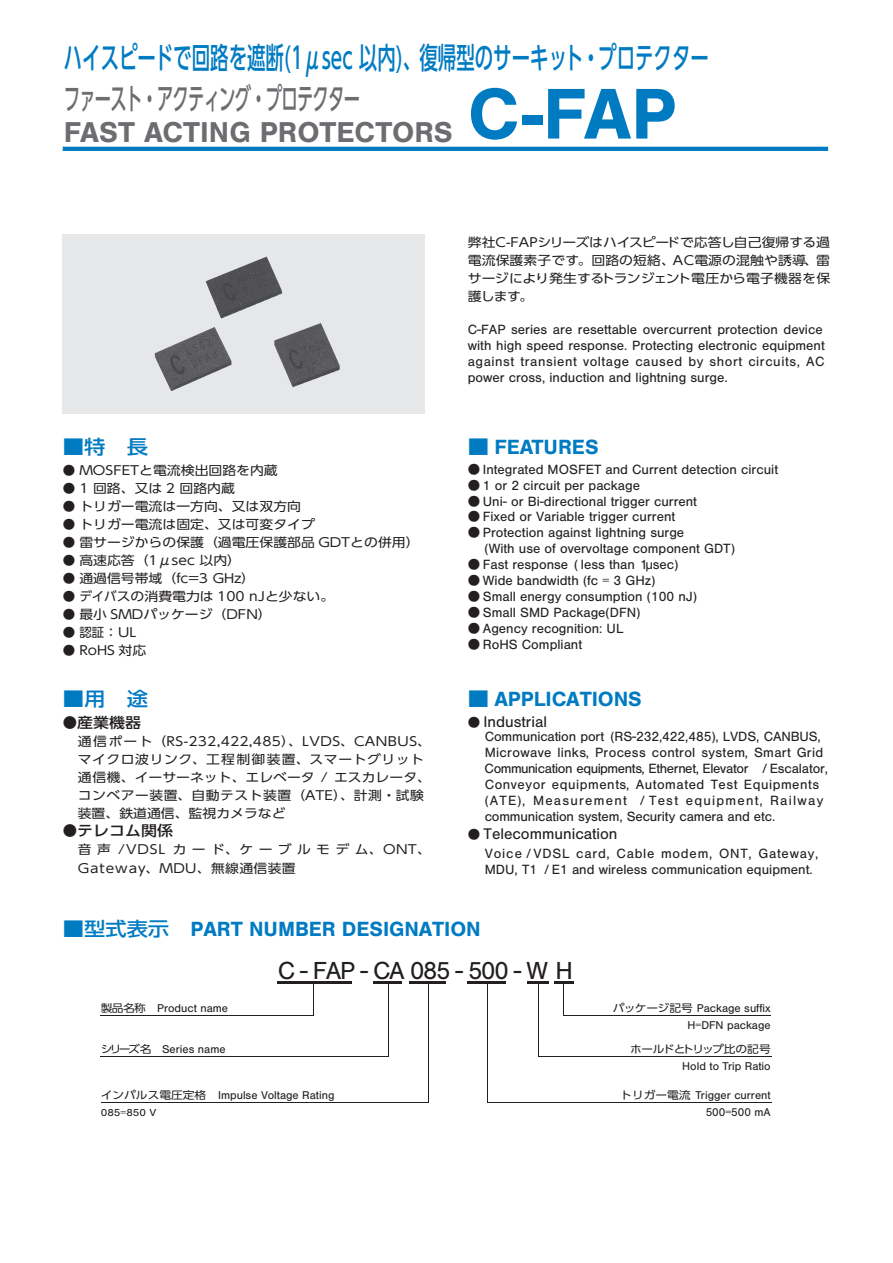
<style>
.page{position:relative;width:893px;height:1263px;background:#fff}
.page>*{position:absolute;margin:0;border:0;box-sizing:border-box;transform-origin:0 0}
.t1{font:700 74.55px "Tahoma";color:#007bc2}
.t2{font:700 74.4px "Nimbus San";color:#007bc2}
.t3{font:29.85px "UD Shin Go Pro Medium 90 pv RKSJ H";color:#007bc2;scale:.62 1}
.t4{font:700 29.85px "Nimbus San";color:#6c6d70;scale:.8 1}
.t5{font:29.85px "UD Shin Go Pro Bold 90 pv RKSJ H";letter-spacing:-.05em;color:#6c6d70;scale:.55 1}
.t6{font:700 29.7px "Nimbus San";color:#6c6d70}
.t7{font:500 29.7px "UD Shin Go Pro";color:#007bc2;scale:.62 1}
.t8{font:25.65px "Nimbus San";letter-spacing:-.05em;color:#231f20}
.t9{font:700 21.3px "Nimbus San";letter-spacing:-.005em;color:#007bc2}
.t10{font:19.2px "UD Shin Go Pro Medium 90 pv RKSJ H";color:#007bc2;scale:1.11 1}
.t11{font:16.05px "Nimbus San";color:#231f20}
.t12{font:14.4px "UD Shin Go Pro Medium 90 pv RKSJ H";color:#231f20;scale:1.11 1}
.t13{font:13.8px/16px "Nimbus San";color:#231f20}
.t14{font:12.45px "UD Shin Go Pro Regular 90 pv RKSJ H";color:#231f20}
.t15{font:12.45px/18px "UD Shin Go Pro Regular 90 pv RKSJ H";letter-spacing:.035em;color:#231f20;scale:1.11 1}
.t16{font:12.45px/18.1px "UD Shin Go Pro Regular 90 pv RKSJ H";color:#231f20;text-align:justify;scale:1.11 1}
.t17{font:12.45px/18px "UD Shin Go Pro Regular 90 pv RKSJ H";letter-spacing:.065em;color:#231f20;scale:1.11 1}
.t18{font:11.7px/17px "Nimbus San";color:#231f20;text-align:right}
.t19{font:10.5px "UD Shin Go Pro Regular 90 pv RKSJ H";letter-spacing:-.06em;color:#231f20;scale:1.11 1}
.t20{font:10.5px "Nimbus San";color:#231f20;scale:1.11 1}
.s1{font-family:"UD Shin Go Pro Regular 90 pv RKSJ H";font-weight:400;font-size:19.2px}
.s2{font-family:"UD Shin Go Pro Regular 90 pv RKSJ H";font-size:12.45px}
.s3{font-family:"UD Shin Go Pro Regular 90 pv RKSJ H"}
.s4{font-family:"UD Shin Go Pro Light 90 pv RKSJ H";font-size:12.45px}
.s5{font-family:"UD Shin Go Pro Medium 90 pv RKSJ H";font-weight:400;font-size:19.2px}
.s6{font-family:"UD Shin Go Pro Regular 90 pv RKSJ H";font-size:10.5px}
</style>
<div class="page">
<hr style="left:63px;top:147px;width:765px;height:4px;background:#007bc2">
<hr style="left:277px;top:982px;width:74px;height:2px;background:#231f20">
<hr style="left:374px;top:982px;width:28px;height:2px;background:#231f20">
<hr style="left:410px;top:982px;width:36px;height:2px;background:#231f20">
<hr style="left:467px;top:982px;width:38px;height:2px;background:#231f20">
<hr style="left:527px;top:982px;width:22px;height:2px;background:#231f20">
<svg style="left:554px;top:982px;width:19px;height:2px"></svg>
<hr style="left:313px;top:983px;width:1px;height:33px;background:#231f20">
<hr style="left:388px;top:982px;width:1px;height:74px;background:#231f20">
<hr style="left:428px;top:983px;width:1px;height:120px;background:#231f20">
<hr style="left:487px;top:982px;width:1px;height:120px;background:#231f20">
<hr style="left:538px;top:984px;width:1px;height:72px;background:#231f20">
<hr style="left:101px;top:1016px;width:213px;height:1px;background:#231f20">
<hr style="left:564px;top:1016px;width:207px;height:1px;background:#231f20">
<hr style="left:101px;top:1056px;width:288px;height:1px;background:#231f20">
<hr style="left:101px;top:1102px;width:328px;height:1px;background:#231f20">
<hr style="left:487px;top:1102px;width:284px;height:1px;background:#231f20">
<hr style="left:538px;top:1056px;width:233px;height:1px;background:#231f20">
<div style="left:63px;top:235px;width:362px;height:179px;background:#e6e7e9"></div>
<hr style="left:563px;top:983px;width:1px;height:33px;background:#231f20">
<img style="left:154px;top:323px;width:186px;height:68px">
<img style="left:205px;top:256px;width:78px;height:63px">
<h3 class="t7" style="left:403px;top:33px;width:495px">、復帰型のサーキット・プロテクター</h3>
<h3 class="t3" style="left:63px;top:33px;width:1058px">ハイスピードで回路を遮断(1μsec 以内) 、復帰型のサーキット・プロテクター</h3>
<h3 class="t5" style="left:63px;top:75px;width:542px">ファースト・アクティング・プロテクター</h3>
<h3 class="t6" style="left:99px;top:115px;width:355px">ST ACTING PROTECTORS</h3>
<h3 class="t4" style="left:63px;top:117px;width:392px">FAST ACTING PROTECTORS</h3>
<h1 class="t1" style="left:468px;top:63px;width:223px">C-FAP</h1>
<h2 class="t2" style="left:631px;top:72px;width:47px">P</h2>
<p class="t16" style="left:468px;top:233px;width:328px">弊社C-FAPシリーズはハイスピードで応答し自己復帰する過電流保護素子です。回路の短絡、AC電源の混触や誘導、雷サージにより発生するトランジェント電圧から電子機器を保護します。</p>
<p class="t13" style="left:468px;top:322px;width:359px">C-FAP series are resettable overcurrent protection device with high speed response. Protecting electronic equipment against transient voltage caused by short circuits, AC power cross, induction and lightning surge.</p>
<h3 class="t10" style="left:63px;top:431px;width:78px">■特 長</h3>
<h3 class="t9" style="left:468px;top:435px;width:132px"><span class="s1">■</span> FEATURES</h3>
<p class="t14" style="left:63px;top:460px;width:217px">● MOSFETと電流検出回路を内蔵</p>
<p class="t14" style="left:63px;top:478px;width:174px">● 1 回路、又は 2 回路内蔵</p>
<p class="t14" style="left:63px;top:496px;width:240px">● トリガー電流は一方向、又は双方向</p>
<p class="t14" style="left:63px;top:514px;width:254px">● トリガー電流は固定、又は可変タイプ</p>
<p class="t14" style="left:63px;top:532px;width:358px">● 雷サージからの保護（過電圧保護部品 GDTとの併用）</p>
<p class="t14" style="left:63px;top:550px;width:180px">● 高速応答（1μsec 以内）</p>
<p class="t14" style="left:63px;top:568px;width:194px">● 通過信号帯域（fc=3 GHz）</p>
<p class="t14" style="left:63px;top:586px;width:273px">● デイバスの消費電力は 100 nJと少ない。</p>
<p class="t14" style="left:63px;top:604px;width:211px">● 最小 SMDパッケージ（DFN）</p>
<p class="t14" style="left:63px;top:622px;width:75px">● 認証：UL</p>
<p class="t14" style="left:63px;top:640px;width:85px">● RoHS 対応</p>
<p class="t13" style="left:468px;top:461px;width:312px"><span class="s2">●</span> Integrated MOSFET and Current detection circuit</p>
<p class="t13" style="left:468px;top:477px;width:174px"><span class="s2">●</span> 1 or 2 circuit per package</p>
<p class="t13" style="left:468px;top:493px;width:231px"><span class="s2">●</span> Uni- or Bi-directional trigger current</p>
<p class="t13" style="left:468px;top:509px;width:209px"><span class="s2">●</span> Fixed or Variable trigger current</p>
<p class="t13" style="left:484px;top:525px;width:252px;text-indent:-17px"><span class="s2">●</span> Protection against lightning surge<br>(With use of overvoltage component GDT)</p>
<p class="t13" style="left:468px;top:557px;width:212px"><span class="s2">●</span> Fast response ( less than 1µsec)</p>
<p class="t13" style="left:468px;top:573px;width:189px"><span class="s2">●</span> Wide bandwidth (fc = 3 GHz)</p>
<p class="t13" style="left:468px;top:589px;width:231px"><span class="s2">●</span> Small energy consumption (100 nJ)</p>
<p class="t13" style="left:468px;top:605px;width:174px"><span class="s2">●</span> Small SMD Package(DFN)</p>
<p class="t13" style="left:468px;top:621px;width:157px"><span class="s2">●</span> Agency recognition: UL</p>
<p class="t13" style="left:468px;top:637px;width:116px"><span class="s2">●</span> RoHS Compliant</p>
<h3 class="t10" style="left:63px;top:683px;width:78px">■用 途</h3>
<h3 class="t9" style="left:468px;top:686px;width:176px"><span class="s1">■</span> APPLICATIONS</h3>
<p class="t12" style="left:63px;top:711px;width:72px"><span class="s3">●</span>産業機器</p>
<p class="t15" style="left:78px;top:732px;width:320px">通信ポート（RS-232,422,485）、LVDS、CANBUS、マイクロ波リンク、工程制御装置、スマートグリット通信機、イーサーネット、エレベータ / エスカレータ、コンベアー装置、自動テスト装置（ATE）、計測・試験装置、鉄道通信、監視カメラなど</p>
<p class="t12" style="left:63px;top:819px;width:101px"><span class="s3">●</span>テレコム関係</p>
<p class="t17" style="left:78px;top:840px;width:320px">音声 /VDSL カード、ケーブルモデム、ONT、<br>Gateway、MDU、無線通信装置</p>
<p class="t11" style="left:468px;top:712px;width:81px"><span class="s4">●</span> Industrial</p>
<p class="t13" style="left:485px;top:728px;width:345px">Communication port (RS-232,422,485), LVDS, CANBUS, Microwave links, Process control system, Smart Grid Communication equipments, Ethernet, Elevator / Escalator, Conveyor equipments, Automated Test Equipments (ATE), Measurement / Test equipment, Railway communication system, Security camera and etc.</p>
<p class="t11" style="left:468px;top:824px;width:151px"><span class="s4">●</span> Telecommunication</p>
<p class="t13" style="left:485px;top:846px;width:335px">Voice /VDSL card, Cable modem, ONT, Gateway,<br>MDU, T1 / E1 and wireless communication equipment.</p>
<h3 class="t9" style="left:63px;top:917px;width:420px"><span class="s5">■型式表示</span> PART NUMBER DESIGNATION</h3>
<h3 class="t8" style="left:278px;top:956px;width:297px">C - FAP - CA 085 - 500 - W H</h3>
<p class="t18" style="left:101px;top:1000px;width:129px"><span class="s6">製品名称</span> Product name</p>
<p class="t18" style="left:613px;top:1000px;width:160px"><span class="s6">パッケージ記号</span> Package suffix<br>H=DFN package</p>
<p class="t18" style="left:101px;top:1041px;width:126px"><span class="s6">シリーズ名</span> Series name</p>
<p class="t18" style="left:101px;top:1087px;width:235px"><span class="s6">インパルス電圧定格</span> Impulse Voltage Rating</p>
<p class="t20" style="left:101px;top:1107px;width:52px">085=850 V</p>
<p class="t19" style="left:630px;top:1040px;width:128px">ホールドとトリップ比の記号</p>
<p class="t18" style="left:682px;top:1058px;width:90px">Hold to Trip Ratio</p>
<p class="t18" style="left:620px;top:1087px;width:152px"><span class="s6">トリガー電流</span> Trigger current<br>500=500 mA</p>
</div>
